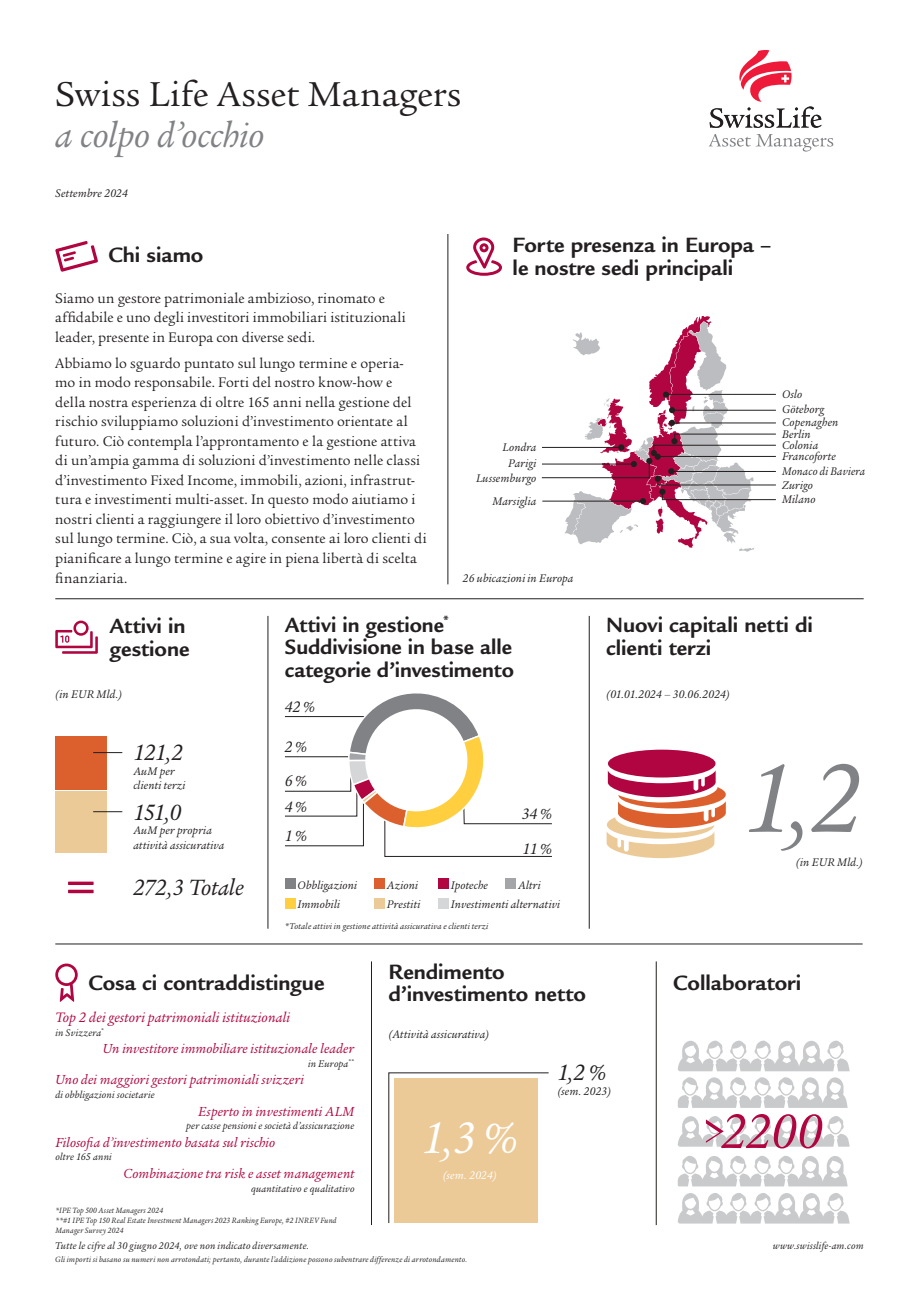
<style>
.page{position:relative;width:919px;height:1289px;background:#fff}
.page>*{position:absolute;margin:0;border:0;box-sizing:border-box;transform-origin:0 0}
.t1{font:italic 105px "Legacy Serif Std";color:#808285}
.t2{font:italic 52.5px "Legacy Serif Std";color:#b00540}
.t3{font:italic 48px "Legacy Serif Std";color:#fff}
.t4{font:37.5px "Legacy Serif Std";color:#231f20}
.t5{font:italic 37.5px "Legacy Serif Std";letter-spacing:-.005em;color:#808285}
.t6{font:italic 24px "Legacy Serif Std";letter-spacing:-.01em;color:#231f20}
.t7{font:700 22.5px/22.5px "Legacy Sans Std";color:#231f20}
.t8{font:italic 16.5px "Legacy Serif Std";color:#231f20}
.t9{font:15px/19.5px "Legacy Serif Std";letter-spacing:.005em;color:#231f20}
.t10{font:italic 14.85px "Legacy Serif Std";letter-spacing:.01em;color:#b00540}
.t11{font:italic 14.25px "Legacy Serif Std";letter-spacing:.01em;color:#b00540}
.t12{font:italic 12px "Legacy Serif Std";letter-spacing:.015em;color:#231f20}
.t13{font:italic 12px "Legacy Serif Std";letter-spacing:.015em;color:#231f20;scale:.96 1}
.t14{font:italic 12px "Legacy Serif Std";letter-spacing:.01em;color:#fff}
.t15{font:italic 10.5px "Legacy Serif Std";letter-spacing:.02em;color:#231f20}
.t16{font:italic 9px "Legacy Serif Std";letter-spacing:.025em;color:#231f20}
.t17{font:italic 8.25px/9.8px "Legacy Serif Std";letter-spacing:.02em;color:#231f20;scale:.95 1}
.t18{font:italic 8.25px "Legacy Serif Std";letter-spacing:.02em;color:#231f20}
</style>
<div class="page">
<svg style="left:677px;top:1116px;width:172px;height:30px"></svg>
<svg style="left:677px;top:1040px;width:172px;height:67px"></svg>
<svg style="left:677px;top:1156px;width:172px;height:67px"></svg>
<svg style="left:709px;top:50px;width:125px;height:102px"></svg>
<hr style="left:55px;top:598px;width:808px;height:1px;background:#231f20">
<hr style="left:55px;top:943px;width:807px;height:1px;background:#231f20">
<hr style="left:267px;top:616px;width:1px;height:312px;background:#231f20">
<div style="left:55px;top:791px;width:51px;height:62px;background:#ecca97"></div>
<div style="left:55px;top:736px;width:51px;height:54px;background:#db602e"></div>
<svg style="left:93px;top:752px;width:29px;height:1px"></svg>
<svg style="left:93px;top:811px;width:29px;height:1px"></svg>
<svg style="left:388px;top:1072px;width:161px;height:151px;background:#ebcea2"></svg>
<div style="left:608px;top:749px;width:107px;height:28px;background:#b00540;border-radius:50%"></div>
<svg style="left:606px;top:770px;width:119px;height:88px"></svg>
<svg style="left:55px;top:241px;width:43px;height:31px"></svg>
<svg style="left:466px;top:237px;width:36px;height:39px"></svg>
<svg style="left:55px;top:620px;width:43px;height:33px"></svg>
<svg style="left:55px;top:963px;width:23px;height:39px"></svg>
<svg style="left:68px;top:881px;width:26px;height:4px"></svg>
<svg style="left:68px;top:889px;width:26px;height:4px"></svg>
<hr style="left:447px;top:234px;width:1px;height:350px;background:#231f20">
<hr style="left:588px;top:616px;width:1px;height:312px;background:#231f20">
<hr style="left:371px;top:961px;width:1px;height:263px;background:#231f20">
<hr style="left:655px;top:961px;width:1px;height:263px;background:#231f20">
<svg style="left:285px;top:693px;width:267px;height:163px"></svg>
<svg style="left:541px;top:316px;width:235px;height:235px"></svg>
<div style="left:285px;top:878px;width:10px;height:10px;background:#808285"></div>
<div style="left:374px;top:878px;width:10px;height:10px;background:#db602e"></div>
<div style="left:438px;top:878px;width:10px;height:10px;background:#b00540"></div>
<div style="left:505px;top:878px;width:10px;height:10px;background:#a4a5a9"></div>
<div style="left:285px;top:898px;width:10px;height:10px;background:#ffcf3f"></div>
<div style="left:374px;top:898px;width:10px;height:10px;background:#ecca97"></div>
<div style="left:438px;top:898px;width:10px;height:10px;background:#d5d6d8"></div>
<p class="t4" style="left:55px;top:73px;width:407px">Swiss Life Asset Managers</p>
<p class="t5" style="left:55px;top:114px;width:211px">a colpo d’occhio</p>
<p class="t12" style="left:55px;top:186px;width:74px">Settembre 2024</p>
<p class="t7" style="left:108px;top:244px;width:96px">Chi siamo</p>
<p class="t7" style="left:512px;top:234px;width:260px">Forte presenza in Europa –</p>
<p class="t7" style="left:512px;top:256px;width:222px">le nostre sedi principali</p>
<p class="t9" style="left:55px;top:289px;width:352px">Siamo un gestore patrimoniale ambizioso, rinomato e affidabile e uno degli investitori immobiliari istituzionali leader, presente in Europa con diverse sedi.</p>
<p class="t9" style="left:55px;top:353px;width:373px">Abbiamo lo sguardo puntato sul lungo termine e operia&shy;mo in modo responsabile. Forti del nostro know-how e<br>della nostra esperienza di oltre 165 anni nella gestione del rischio sviluppiamo soluzioni d’investimento orientate al futuro. Ciò contempla l’approntamento e la gestione attiva di un’ampia gamma di soluzioni d’investimento nelle classi d’investimento Fixed Income, immobili, azioni, infrastrut&shy;tura e investimenti multi-asset. In questo modo aiutiamo i nostri clienti a raggiungere il loro obiettivo d’investimento sul lungo termine. Ciò, a sua volta, consente ai loro clienti di pianificare a lungo termine e agire in piena libertà di scelta finanziaria.</p>
<p class="t12" style="left:502px;top:440px;width:35px">Londra</p>
<p class="t12" style="left:508px;top:456px;width:30px">Parigi</p>
<p class="t12" style="left:492px;top:494px;width:45px">Marsiglia</p>
<p class="t12" style="left:476px;top:471px;width:62px">Lussemburgo</p>
<p class="t12" style="left:463px;top:571px;width:112px">26 ubicazioni in Europa</p>
<p class="t12" style="left:782px;top:388px;width:22px">Oslo</p>
<p class="t12" style="left:782px;top:403px;width:44px">Göteborg</p>
<p class="t12" style="left:782px;top:416px;width:58px">Copenaghen</p>
<p class="t12" style="left:782px;top:427px;width:30px">Berlin</p>
<p class="t12" style="left:782px;top:438px;width:38px">Colonia</p>
<p class="t12" style="left:782px;top:450px;width:55px">Francoforte</p>
<p class="t13" style="left:782px;top:464px;width:88px">Monaco di Baviera</p>
<p class="t12" style="left:782px;top:478px;width:32px">Zurigo</p>
<p class="t12" style="left:782px;top:492px;width:35px">Milano</p>
<p class="t7" style="left:110px;top:615px;width:78px">Attivi in</p>
<p class="t7" style="left:110px;top:637px;width:81px">gestione</p>
<p class="t12" style="left:55px;top:687px;width:69px">(in EUR Mld.)</p>
<p class="t6" style="left:133px;top:739px;width:51px">121,2</p>
<p class="t12" style="left:133px;top:764px;width:43px">AuM per</p>
<p class="t12" style="left:133px;top:778px;width:53px">clienti terzi</p>
<p class="t6" style="left:133px;top:798px;width:49px">151,0</p>
<p class="t12" style="left:133px;top:823px;width:80px">AuM per propria</p>
<p class="t12" style="left:133px;top:837px;width:92px">attività assicurativa</p>
<p class="t6" style="left:133px;top:873px;width:112px">272,3 Totale</p>
<p class="t7" style="left:285px;top:613px;width:230px">Attivi in gestione<sup>*<br></sup>Suddivisione in base alle categorie d’investimento</p>
<p class="t8" style="left:285px;top:697px;width:31px">42%</p>
<p class="t8" style="left:285px;top:737px;width:24px">2%</p>
<p class="t8" style="left:285px;top:771px;width:24px">6%</p>
<p class="t8" style="left:285px;top:797px;width:24px">4%</p>
<p class="t8" style="left:285px;top:826px;width:24px">1%</p>
<p class="t8" style="left:521px;top:804px;width:32px">34%</p>
<p class="t8" style="left:522px;top:839px;width:31px">11%</p>
<p class="t12" style="left:297px;top:878px;width:61px">Obbligazioni</p>
<p class="t12" style="left:387px;top:878px;width:33px">Azioni</p>
<p class="t12" style="left:450px;top:878px;width:39px">Ipoteche</p>
<p class="t12" style="left:518px;top:878px;width:24px">Altri</p>
<p class="t12" style="left:297px;top:897px;width:44px">Immobili</p>
<p class="t12" style="left:387px;top:897px;width:35px">Prestiti</p>
<p class="t12" style="left:450px;top:897px;width:111px">Investimenti alternativi</p>
<p class="t16" style="left:285px;top:920px;width:205px">*Totale attivi in gestione attività assicurativa e clienti terzi</p>
<p class="t7" style="left:606px;top:614px;width:208px">Nuovi capitali netti di clienti terzi</p>
<p class="t12" style="left:606px;top:687px;width:125px">(01.01.2024 – 30.06.2024)</p>
<p class="t1" style="left:743px;top:739px;width:121px">1,2</p>
<p class="t12" style="left:795px;top:855px;width:69px">(in EUR Mld.)</p>
<p class="t7" style="left:388px;top:960px;width:118px">Rendimento</p>
<p class="t7" style="left:388px;top:982px;width:199px">d’investimento netto</p>
<p class="t12" style="left:388px;top:1027px;width:102px">(Attività assicurativa)</p>
<p class="t7" style="left:88px;top:971px;width:237px">Cosa ci contraddistingue</p>
<p class="t7" style="left:673px;top:971px;width:129px">Collaboratori</p>
<p class="t10" style="left:55px;top:1009px;width:236px">Top 2 dei gestori patrimoniali istituzionali</p>
<p class="t15" style="left:55px;top:1026px;width:50px">in Svizzera<sup>*</sup></p>
<p class="t11" style="left:103px;top:1040px;width:253px">Un investitore immobiliare istituzionale leader</p>
<p class="t15" style="left:308px;top:1057px;width:47px">in Europa<sup>**</sup></p>
<p class="t11" style="left:198px;top:1103px;width:158px">Esperto in investimenti ALM</p>
<p class="t15" style="left:186px;top:1119px;width:170px">per casse pensioni e società d’assicurazione</p>
<p class="t11" style="left:55px;top:1071px;width:250px">Uno dei maggiori gestori patrimoniali svizzeri</p>
<p class="t15" style="left:55px;top:1088px;width:101px">di obbligazioni societarie</p>
<p class="t11" style="left:55px;top:1134px;width:221px">Filosofia d’investimento basata sul rischio</p>
<p class="t15" style="left:55px;top:1151px;width:58px">oltre 165 anni</p>
<p class="t11" style="left:123px;top:1165px;width:232px">Combinazione tra risk e asset management</p>
<p class="t15" style="left:251px;top:1182px;width:105px">quantitativo e qualitativo</p>
<p class="t17" style="left:55px;top:1205px;width:115px">*IPE Top 500 Asset Managers 2024</p>
<p class="t17" style="left:55px;top:1215px;width:297px">**#1 IPE Top 150 Real Estate Investment Managers 2023 Ranking Europe, #2 INREV Fund<br>Manager Survey 2024</p>
<p class="t15" style="left:55px;top:1239px;width:255px">Tutte le cifre al 30 giugno 2024, ove non indicato diversamente.</p>
<p class="t3" style="left:421px;top:1110px;width:98px">1,3%</p>
<p class="t14" style="left:443px;top:1167px;width:56px">(sem. 2024)</p>
<p class="t18" style="left:55px;top:1254px;width:413px">Gli importi si basano su numeri non arrotondati; pertanto, durante l’addizione possono subentrare differenze di arrotondamento.</p>
<p class="t6" style="left:557px;top:1059px;width:50px">1,2%</p>
<p class="t12" style="left:557px;top:1084px;width:55px">(sem. 2023)</p>
<p class="t2" style="left:699px;top:1101px;width:124px">&gt;2200</p>
<p class="t15" style="left:772px;top:1239px;width:92px">www.swisslife-am.com</p>
</div>
